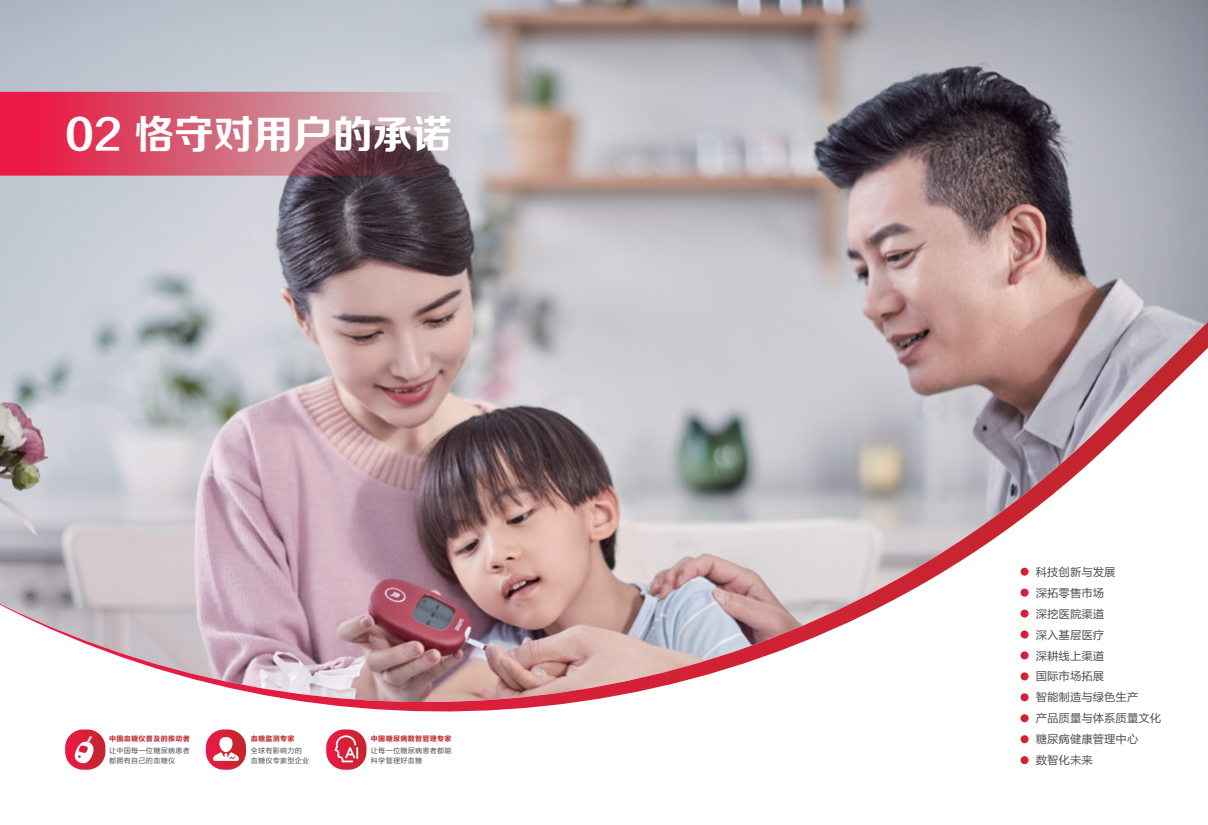
<style>
.page{position:relative;width:1208px;height:825px;background:#fff}
.page>*{position:absolute;margin:0;border:0;box-sizing:border-box;transform-origin:0 0}
.t1{font:39.7px "FZZCHJW GB1 0";color:#fff}
.t2{font:11.4px/20.9px "FZLTHJW GB1 0";color:#4b4c4d}
.t3{font:7.1px/10px "FZLTHJW GB1 0";letter-spacing:.04em;color:#4b4c4d}
.t4{font:7.1px "FZLTCHJW GB1 0";letter-spacing:.04em;color:#c0262d}
</style>
<div class="page">
<img style="left:0;top:0;width:1208px;height:322px">
<svg style="left:0;top:92px;width:530px;height:84px;background:#c76c7f"></svg>
<img style="left:0;top:322px;width:1208px;height:443px">
<svg style="left:65px;top:729px;width:40px;height:41px"></svg>
<svg style="left:206px;top:729px;width:40px;height:41px"></svg>
<svg style="left:326px;top:729px;width:40px;height:41px"></svg>
<svg style="left:1020px;top:672px;width:8px;height:8px"></svg>
<svg style="left:1020px;top:651px;width:8px;height:8px"></svg>
<svg style="left:1020px;top:630px;width:8px;height:8px"></svg>
<svg style="left:1020px;top:609px;width:8px;height:9px"></svg>
<svg style="left:1020px;top:589px;width:8px;height:8px"></svg>
<svg style="left:1020px;top:568px;width:8px;height:8px"></svg>
<svg style="left:1020px;top:693px;width:8px;height:8px"></svg>
<svg style="left:1020px;top:714px;width:8px;height:8px"></svg>
<svg style="left:1020px;top:735px;width:8px;height:8px"></svg>
<svg style="left:1020px;top:756px;width:8px;height:8px"></svg>
<h1 class="t1" style="left:65px;top:113px;width:388px">02 恪守对用户的承诺</h1>
<p class="t4" style="left:109px;top:735px;width:82px">中国血糖仪普及的推动者</p>
<p class="t3" style="left:109px;top:746px;width:82px">让中国每一位糖尿病患者都拥有自己的血糖仪</p>
<p class="t4" style="left:251px;top:735px;width:45px">血糖监测专家</p>
<p class="t3" style="left:251px;top:746px;width:60px">全球有影响力的血糖仪专家型企业</p>
<p class="t4" style="left:371px;top:735px;width:82px">中国糖尿病数智管理专家</p>
<p class="t3" style="left:371px;top:746px;width:82px">让每一位糖尿病患者都能科学管理好血糖</p>
<p class="t2" style="left:1035px;top:561px;width:81px">科技创新与发展深拓零售市场</p>
<p class="t2" style="left:1035px;top:603px;width:70px">深挖医院渠道深入基层医疗</p>
<p class="t2" style="left:1035px;top:666px;width:127px">国际市场拓展<br>智能制造与绿色生产<br>产品质量与体系质量文化糖尿病健康管理中心<br>数智化未来</p>
<p class="t2" style="left:1035px;top:645px;width:70px">深耕线上渠道</p>
</div>
